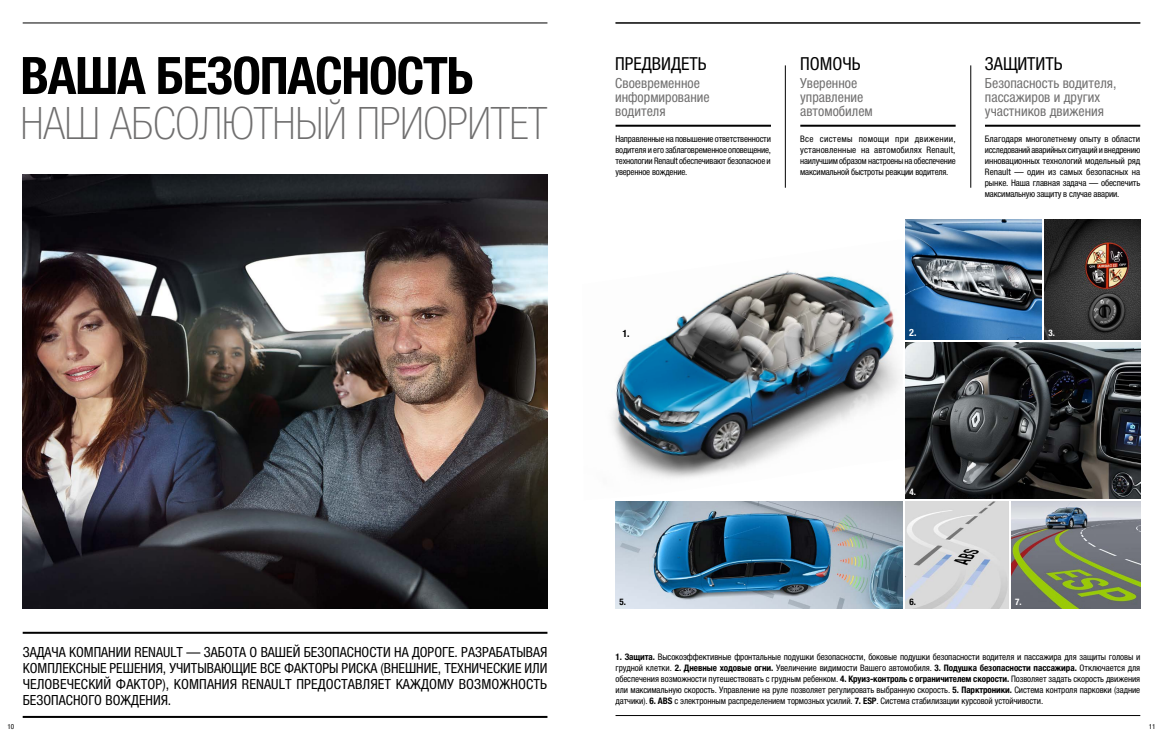
<style>
.page{position:relative;width:1163px;height:738px;background:#fff}
.page>*{position:absolute;margin:0;border:0;box-sizing:border-box;transform-origin:0 0}
.t1{font:700 condensed 51.8px "Helvetica Neue LTCYR";letter-spacing:-.025em;color:#000}
.t2{font:100 condensed 44.9px "Helvetica Neue LTCYR";letter-spacing:-.01em;color:#706f6f}
.t3{font:condensed 18px "Helvetica Neue LTCYR";color:#000}
.t4{font:condensed 14px/16px "Helvetica Neue LTCYR";letter-spacing:.005em;color:#000;text-align:justify}
.t5{font:condensed 14px/14px "Helvetica Neue LTCYR";color:#706f6f}
.t6{font:700 condensed 10px "Helvetica Neue LTCYR";color:#fff}
.t7{font:700 condensed 10px "Helvetica Neue LTCYR";color:#000}
.t8{font:condensed 9px/11px "Helvetica Neue LTCYR";letter-spacing:-.02em;color:#000;text-align:justify}
.t9{font:700 condensed 9px "Helvetica Neue LTCYR";color:#fff}
.t10{font:700 condensed 9px "Helvetica Neue LTCYR";color:#000}
.t11{font:condensed 7px "Helvetica Neue LTCYR";color:#000}
.s1{font-weight:700}
</style>
<div class="page">
<img style="left:905px;top:342px;width:235px;height:156px">
<img style="left:23px;top:174px;width:524px;height:434px">
<hr style="left:970px;top:65px;width:1px;height:122px;background:#000">
<hr style="left:785px;top:65px;width:1px;height:122px;background:#000">
<hr style="left:615px;top:125px;width:155px;height:2px;background:#000">
<hr style="left:800px;top:125px;width:155px;height:2px;background:#000">
<hr style="left:984px;top:125px;width:156px;height:2px;background:#000">
<hr style="left:23px;top:631px;width:524px;height:2px;background:#000">
<hr style="left:23px;top:715px;width:524px;height:2px;background:#000">
<hr style="left:615px;top:23px;width:525px;height:1px;background:#000">
<hr style="left:23px;top:23px;width:524px;height:1px;background:#000">
<hr style="left:615px;top:714px;width:525px;height:1px;background:#000">
<img style="left:905px;top:219px;width:136px;height:120px">
<img style="left:1044px;top:219px;width:96px;height:120px">
<img style="left:611px;top:270px;width:289px;height:208px">
<img style="left:905px;top:501px;width:103px;height:107px">
<img style="left:615px;top:501px;width:287px;height:107px">
<img style="left:1011px;top:501px;width:129px;height:107px">
<h1 class="t1" style="left:20px;top:47px;width:455px">ВАША БЕЗОПАСНОСТЬ</h1>
<h2 class="t2" style="left:21px;top:97px;width:528px">НАШ АБСОЛЮТНЫЙ ПРИОРИТЕТ</h2>
<p class="t4" style="left:23px;top:643px;width:526px">ЗАДАЧА КОМПАНИИ RENAULT — ЗАБОТА О ВАШЕЙ БЕЗОПАСНОСТИ НА ДОРОГЕ. РАЗРАБАТЫВАЯ КОМПЛЕКСНЫЕ РЕШЕНИЯ, УЧИТЫВАЮЩИЕ ВСЕ ФАКТОРЫ РИСКА (ВНЕШНИЕ, ТЕХНИЧЕСКИЕ ИЛИ ЧЕЛОВЕЧЕСКИЙ ФАКТОР), КОМПАНИЯ RENAULT ПРЕДОСТАВЛЯЕТ КАЖДОМУ ВОЗМОЖНОСТЬ БЕЗОПАСНОГО ВОЖДЕНИЯ.</p>
<h3 class="t3" style="left:615px;top:53px;width:93px">ПРЕДВИДЕТЬ</h3>
<h3 class="t5" style="left:615px;top:76px;width:96px">Своевременное информирование водителя</h3>
<h3 class="t3" style="left:800px;top:53px;width:62px">ПОМОЧЬ</h3>
<h3 class="t5" style="left:800px;top:76px;width:74px">Уверенное управление автомобилем</h3>
<h3 class="t3" style="left:984px;top:53px;width:79px">ЗАЩИТИТЬ</h3>
<h3 class="t5" style="left:984px;top:76px;width:133px">Безопасность водителя, пассажиров и других участников движения</h3>
<p class="t8" style="left:615px;top:133px;width:157px">Направленные на повышение ответственности водителя и его заблаговременное оповещение, технологии Renault обеспечивают безопасное и уверенное вождение.</p>
<p class="t8" style="left:800px;top:133px;width:157px">Все системы помощи при движении, установленные на автомобилях Renault, наилучшим образом настроены на обеспечение максимальной быстроты реакции водителя.</p>
<p class="t8" style="left:984px;top:133px;width:157px">Благодаря многолетнему опыту в области исследований аварийных ситуаций и внедрению инновационных технологий модельный ряд Renault — один из самых безопасных на рынке. Наша главная задача — обеспечить максимальную защиту в случае аварии.</p>
<p class="t7" style="left:622px;top:327px;width:9px">1.</p>
<p class="t6" style="left:909px;top:327px;width:9px">2.</p>
<p class="t9" style="left:1048px;top:327px;width:8px">3.</p>
<p class="t9" style="left:909px;top:486px;width:8px">4.</p>
<p class="t10" style="left:619px;top:596px;width:8px">5.</p>
<p class="t10" style="left:909px;top:596px;width:8px">6.</p>
<p class="t9" style="left:1014px;top:596px;width:8px">7.</p>
<p class="t8" style="left:615px;top:651px;width:526px"><span class="s1">1. Защита.</span> Высокоэффективные фронтальные подушки безопасности, боковые подушки безопасности водителя и пассажира для защиты головы и грудной клетки. <span class="s1">2. Дневные ходовые огни.</span> Увеличение видимости Вашего автомобиля. <span class="s1">3. Подушка безопасности пассажира.</span> Отключается для обеспечения возможности путешествовать с грудным ребенком. <span class="s1">4. Круиз-контроль с ограничителем скорости.</span> Позволяет задать скорость движения или максимальную скорость. Управление на руле позволяет регулировать выбранную скорость. <span class="s1">5. Парктроники.</span> Система контроля парковки (задние датчики). <span class="s1">6. ABS</span> с электронным распределением тормозных усилий. <span class="s1">7. ESP</span>. Cистема стабилизации курсовой устойчивости.</p>
<p class="t11" style="left:7px;top:722px;width:8px">10</p>
<p class="t11" style="left:1148px;top:722px;width:8px">11</p>
</div>
